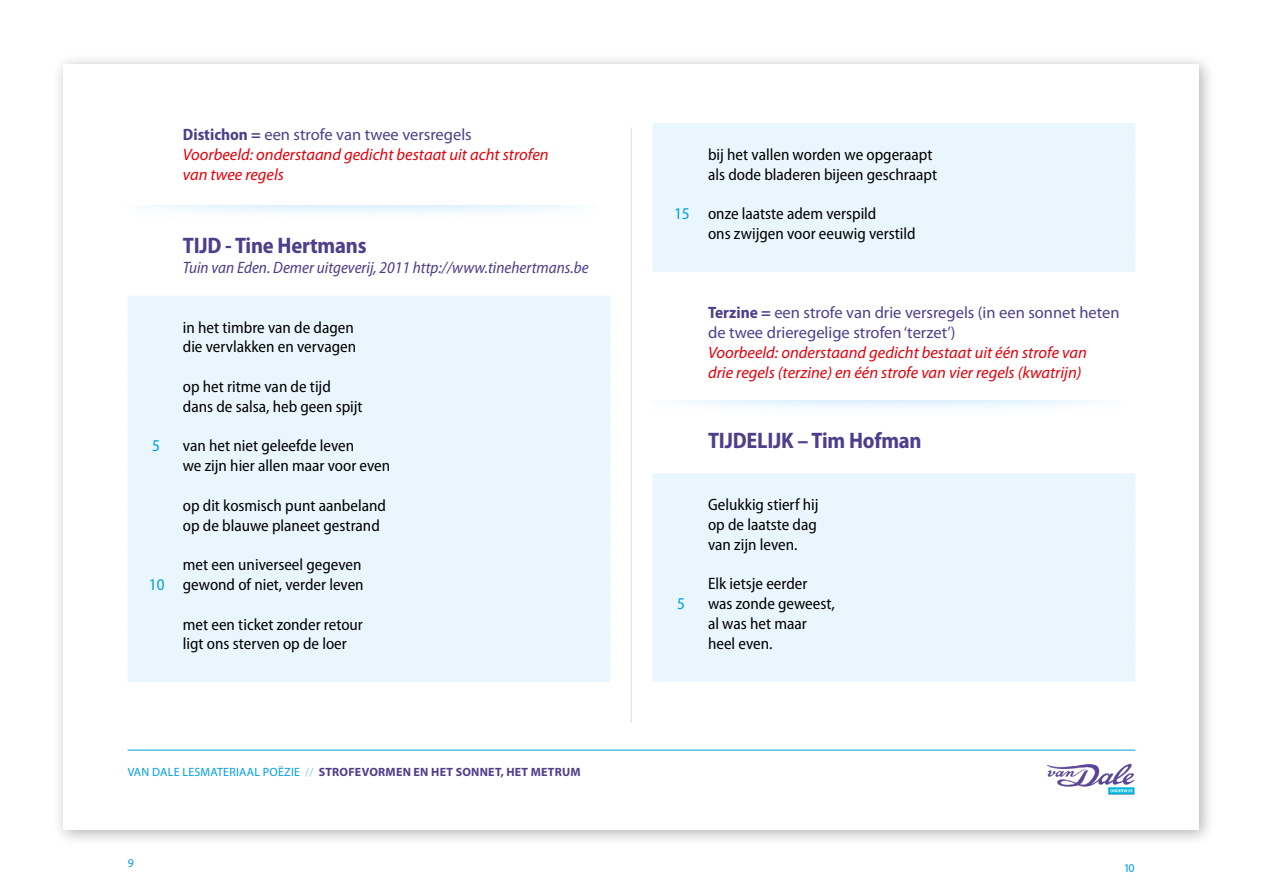
<style>
.page{position:relative;width:1263px;height:893px;background:#fff}
.page>*{position:absolute;margin:0;border:0;box-sizing:border-box;transform-origin:0 0}
.t1{font:700 semi-condensed 22.5px "Myriad Pro";letter-spacing:-.01em;color:#4e3e8b}
.t2{font:semi-condensed 16.5px/19.8px "Myriad Pro";color:#000}
.t3{font:italic 16.5px/19.8px "Myriad Pro";color:#e3000b}
.t4{font:16.5px/19.8px "Myriad Pro";color:#4e3e8b}
.t5{font:italic semi-condensed 16.5px "Myriad Pro";color:#4e3e8b}
.t6{font:semi-condensed 16.5px "Myriad Pro";color:#009ee3}
.t7{font:700 12px "Myriad Pro";letter-spacing:.02em;color:#4e3e8b}
.t8{font:12px "Myriad Pro";color:#009ee3}
.s1{font-weight:700;font-style:normal;font-stretch:semi-condensed;color:#4e3e8b}
.s2{font-style:normal;color:#4e3e8b}
.s3{color:#009ee3}
.s4{font-weight:400;color:#009ee3}
.s5{font-weight:400;color:#82d0f5}
.s6{font-weight:700;font-stretch:semi-condensed}
</style>
<div class="page">
<div style="left:52px;top:53px;width:1164px;height:793px;background:#000;opacity:.3"></div>
<div style="left:63px;top:64px;width:1136px;height:765px;background:#fff"></div>
<hr style="left:128px;top:750px;width:1007px;height:1px;background:#009ee3">
<img style="left:1047px;top:763px;width:88px;height:32px">
<hr style="left:631px;top:128px;width:1px;height:595px;background:#000">
<div style="left:128px;top:296px;width:482px;height:30px;background:#eaf6fe"></div>
<div style="left:128px;top:316px;width:482px;height:30px;background:#eaf6fe"></div>
<div style="left:128px;top:335px;width:482px;height:30px;background:#eaf6fe"></div>
<div style="left:128px;top:355px;width:482px;height:30px;background:#eaf6fe"></div>
<div style="left:128px;top:375px;width:482px;height:30px;background:#eaf6fe"></div>
<div style="left:128px;top:395px;width:482px;height:30px;background:#eaf6fe"></div>
<div style="left:128px;top:415px;width:482px;height:30px;background:#eaf6fe"></div>
<div style="left:128px;top:434px;width:482px;height:30px;background:#eaf6fe"></div>
<div style="left:128px;top:454px;width:482px;height:30px;background:#eaf6fe"></div>
<div style="left:128px;top:474px;width:482px;height:30px;background:#eaf6fe"></div>
<div style="left:128px;top:494px;width:482px;height:30px;background:#eaf6fe"></div>
<div style="left:128px;top:514px;width:482px;height:30px;background:#eaf6fe"></div>
<div style="left:128px;top:533px;width:482px;height:30px;background:#eaf6fe"></div>
<div style="left:128px;top:553px;width:482px;height:30px;background:#eaf6fe"></div>
<div style="left:128px;top:573px;width:482px;height:30px;background:#eaf6fe"></div>
<div style="left:128px;top:593px;width:482px;height:30px;background:#eaf6fe"></div>
<div style="left:128px;top:613px;width:482px;height:30px;background:#eaf6fe"></div>
<div style="left:128px;top:632px;width:482px;height:30px;background:#eaf6fe"></div>
<div style="left:128px;top:652px;width:482px;height:30px;background:#eaf6fe"></div>
<div style="left:653px;top:123px;width:482px;height:30px;background:#eaf6fe"></div>
<div style="left:653px;top:143px;width:482px;height:30px;background:#eaf6fe"></div>
<div style="left:653px;top:163px;width:482px;height:30px;background:#eaf6fe"></div>
<div style="left:653px;top:182px;width:482px;height:30px;background:#eaf6fe"></div>
<div style="left:653px;top:202px;width:482px;height:30px;background:#eaf6fe"></div>
<div style="left:653px;top:222px;width:482px;height:30px;background:#eaf6fe"></div>
<div style="left:653px;top:242px;width:482px;height:30px;background:#eaf6fe"></div>
<div style="left:653px;top:473px;width:482px;height:30px;background:#eaf6fe"></div>
<div style="left:653px;top:493px;width:482px;height:30px;background:#eaf6fe"></div>
<div style="left:653px;top:513px;width:482px;height:30px;background:#eaf6fe"></div>
<div style="left:653px;top:533px;width:482px;height:30px;background:#eaf6fe"></div>
<div style="left:653px;top:553px;width:482px;height:30px;background:#eaf6fe"></div>
<div style="left:653px;top:572px;width:482px;height:30px;background:#eaf6fe"></div>
<div style="left:653px;top:592px;width:482px;height:30px;background:#eaf6fe"></div>
<div style="left:653px;top:612px;width:482px;height:30px;background:#eaf6fe"></div>
<div style="left:653px;top:632px;width:482px;height:30px;background:#eaf6fe"></div>
<div style="left:653px;top:652px;width:482px;height:30px;background:#eaf6fe"></div>
<p class="t3" style="left:183px;top:125px;width:367px"><span class="s1">Distichon =</span> <span class="s2">een strofe van twee versregels<br></span>Voorbeeld: onderstaand gedicht bestaat uit acht strofen van twee regels</p>
<h1 class="t1" style="left:183px;top:233px;width:185px">TIJD - Tine Hertmans</h1>
<p class="t5" style="left:183px;top:259px;width:407px">Tuin van Eden. Demer uitgeverij, 2011 http://www.tinehertmans.be</p>
<p class="t2" style="left:183px;top:317px;width:175px">in het timbre van de dagen die vervlakken en vervagen</p>
<p class="t2" style="left:183px;top:377px;width:181px">op het ritme van de tijd dans de salsa, heb geen spijt</p>
<p class="t6" style="left:152px;top:437px;width:9px">5</p>
<p class="t2" style="left:183px;top:436px;width:209px">van het niet geleefde leven<br>we zijn hier allen maar voor even</p>
<p class="t2" style="left:183px;top:496px;width:205px">op dit kosmisch punt aanbeland op de blauwe planeet gestrand</p>
<p class="t2" style="left:149px;top:555px;width:216px;text-align:right">met een universeel gegeven<br><span class="s3">10</span> gewond of niet, verder leven</p>
<p class="t2" style="left:183px;top:614px;width:182px">met een ticket zonder retour ligt ons sterven op de loer</p>
<p class="t7" style="left:128px;top:765px;width:454px"><span class="s4">VAN DALE LESMATERIAAL POËZIE</span> <span class="s5">//</span> STROFEVORMEN EN HET SONNET, HET METRUM</p>
<p class="t8" style="left:128px;top:857px;width:8px">9</p>
<p class="t2" style="left:708px;top:145px;width:231px">bij het vallen worden we opgeraapt als dode bladeren bijeen geschraapt</p>
<p class="t2" style="left:708px;top:204px;width:209px;text-indent:-34px"><span class="s3">15</span> onze laatste adem verspild<br>ons zwijgen voor eeuwig verstild</p>
<p class="t4" style="left:708px;top:303px;width:413px"><span class="s6">Terzine =</span> een strofe van drie versregels (in een sonnet heten de twee drieregelige strofen ‘terzet’)</p>
<p class="t3" style="left:708px;top:343px;width:380px">Voorbeeld: onderstaand gedicht bestaat uit één strofe van drie regels (terzine) en één strofe van vier regels (kwatrijn)</p>
<h1 class="t1" style="left:708px;top:428px;width:215px">TIJDELIJK – Tim Hofman</h1>
<p class="t2" style="left:708px;top:495px;width:112px;text-align:justify">Gelukkig stierf hij op de laatste dag van zijn leven.</p>
<p class="t2" style="left:708px;top:574px;width:101px">Elk ietsje eerder</p>
<p class="t6" style="left:677px;top:595px;width:9px">5</p>
<p class="t2" style="left:708px;top:594px;width:128px">was zonde geweest, al was het maar heel even.</p>
<p class="t8" style="left:1124px;top:861px;width:12px">10</p>
</div>
